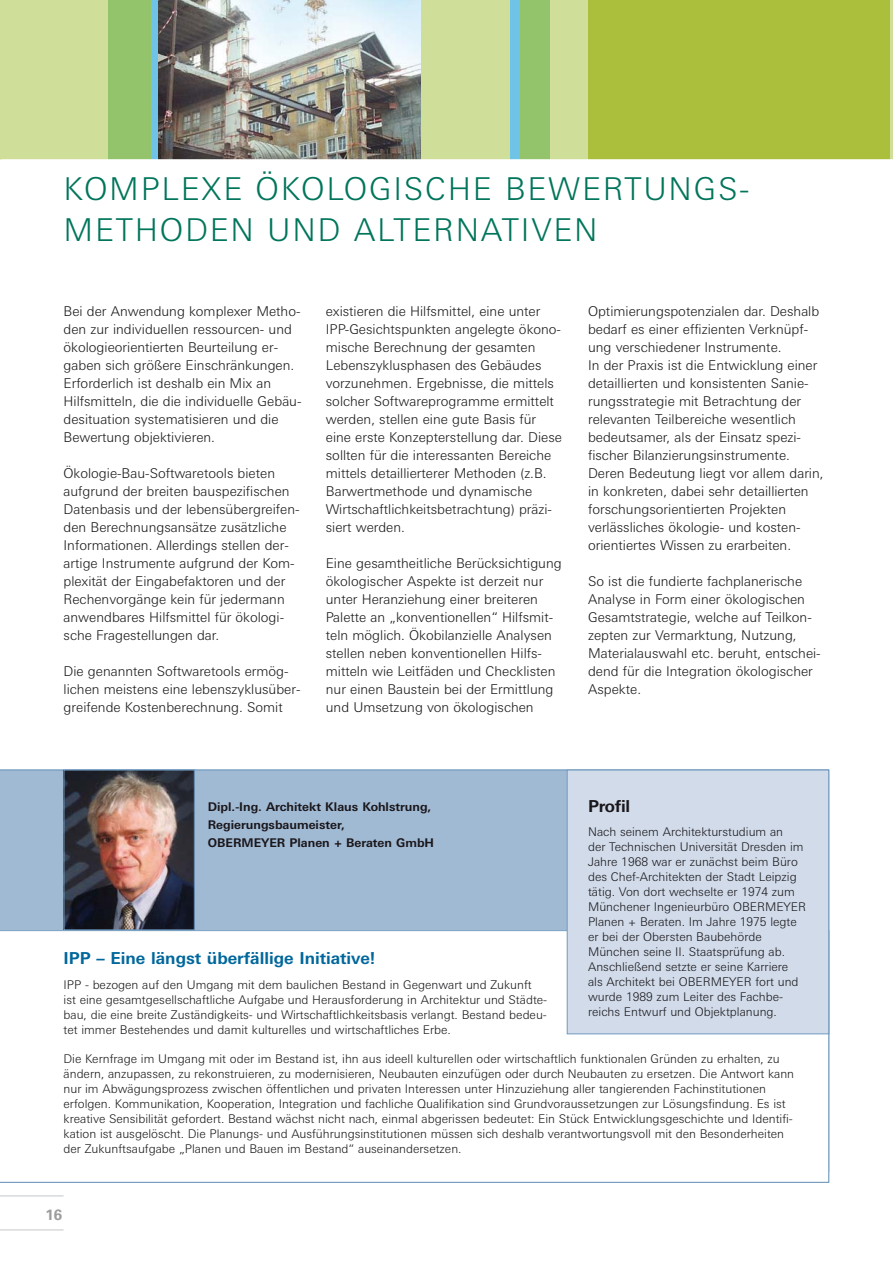
<style>
.page{position:relative;width:893px;height:1263px;background:#fff}
.page>*{position:absolute;margin:0;border:0;box-sizing:border-box;transform-origin:0 0}
.t1{font:300 31.5px/40.5px "Deu Ba Univers";letter-spacing:.055em;color:#00755b}
.t2{font:700 16.5px "Deu Ba Univers";color:#00679c}
.t3{font:700 16.5px "Deu Ba Univers";letter-spacing:-.015em;color:#1a171b}
.t4{font:700 15px "Univers";color:#9c9d9f}
.t5{font:300 13.5px/18px "Deu Ba Univers";color:#1a171b}
.t6{font:300 12px/15px "Deu Ba Univers";color:#1a171b}
.t7{font:700 12px/18px "Deu Ba Univers";color:#1a171b}
</style>
<div class="page">
<div style="left:0;top:0;width:893px;height:197px;background:#cfdf99"></div>
<img style="left:158px;top:0;width:263px;height:159px">
<div style="left:108px;top:0;width:50px;height:197px;background:#93c36b"></div>
<div style="left:588px;top:0;width:302px;height:197px;background:#acbf3c"></div>
<div style="left:517px;top:0;width:33px;height:197px;background:#93c36b"></div>
<div style="left:510px;top:0;width:10px;height:197px;background:#6ec3e6"></div>
<div style="left:151px;top:0;width:7px;height:197px;background:#6ec3e6"></div>
<hr style="left:0;top:1229px;width:64px;height:2px;background:#d9dadb">
<hr style="left:0;top:1195px;width:64px;height:2px;background:#d9dadb">
<div style="left:0;top:159px;width:893px;height:38px;background:#fff"></div>
<div style="left:0;top:770px;width:567px;height:160px;background:#a1bad4"></div>
<svg style="left:0;top:930px;width:829px;height:253px"></svg>
<div style="left:567px;top:770px;width:262px;height:264px;background:#d1dbe9"></div>
<div style="left:567px;top:770px;width:262px;height:264px;border:1px solid #729bc0"></div>
<img style="left:66px;top:772px;width:127px;height:156px">
<div style="left:64px;top:770px;width:131px;height:160px;border:1px solid #729bc0"></div>
<h1 class="t1" style="left:64px;top:171px;width:687px">KOMPLEXE ÖKOLOGISCHE BEWERTUNGS-<br>METHODEN UND ALTERNATIVEN</h1>
<p class="t5" style="left:64px;top:303px;width:239px">Bei der Anwendung komplexer Metho&shy;den zur individuellen ressourcen- und ökologieorientierten Beurteilung er&shy;gaben sich größere Einschränkungen.<br>Erforderlich ist deshalb ein Mix an Hilfsmitteln, die die individuelle Gebäu&shy;desituation systematisieren und die Bewertung objektivieren.</p>
<p class="t5" style="left:64px;top:465px;width:238px">Ökologie-Bau-Softwaretools bieten aufgrund der breiten bauspezifischen Datenbasis und der lebensübergreifen&shy;den Berechnungsansätze zusätzliche Informationen. Allerdings stellen der&shy;artige Instrumente aufgrund der Kom&shy;plexität der Eingabefaktoren und der Rechenvorgänge kein für jedermann anwendbares Hilfsmittel für ökologi&shy;sche Fragestellungen dar.</p>
<p class="t5" style="left:64px;top:663px;width:238px">Die genannten Softwaretools ermög&shy;lichen meistens eine lebenszyklusüber&shy;greifende Kostenberechnung. Somit</p>
<p class="t5" style="left:326px;top:303px;width:238px">existieren die Hilfsmittel, eine unter IPP-Gesichtspunkten angelegte ökono&shy;mische Berechnung der gesamten Lebenszyklusphasen des Gebäudes vorzunehmen. Ergebnisse, die mittels solcher Softwareprogramme ermittelt werden, stellen eine gute Basis für eine erste Konzepterstellung dar. Diese sollten für die interessanten Bereiche mittels detaillierterer Methoden (z.B.<br>Barwertmethode und dynamische Wirtschaftlichkeitsbetrachtung) präzi&shy;siert werden.</p>
<p class="t5" style="left:326px;top:555px;width:237px">Eine gesamtheitliche Berücksichtigung ökologischer Aspekte ist derzeit nur unter Heranziehung einer breiteren Palette an „konventionellen“ Hilfsmit&shy;teln möglich. Ökobilanzielle Analysen stellen neben konventionellen Hilfs&shy;mitteln wie Leitfäden und Checklisten nur einen Baustein bei der Ermittlung und Umsetzung von ökologischen</p>
<p class="t5" style="left:588px;top:303px;width:237px">Optimierungspotenzialen dar. Deshalb bedarf es einer effizienten Verknüpf&shy;ung verschiedener Instrumente.<br>In der Praxis ist die Entwicklung einer detaillierten und konsistenten Sanie&shy;rungsstrategie mit Betrachtung der relevanten Teilbereiche wesentlich bedeutsamer, als der Einsatz spezi&shy;fischer Bilanzierungsinstrumente.<br>Deren Bedeutung liegt vor allem darin, in konkreten, dabei sehr detaillierten forschungsorientierten Projekten verlässliches ökologie- und kosten&shy;orientiertes Wissen zu erarbeiten.</p>
<p class="t5" style="left:588px;top:573px;width:234px">So ist die fundierte fachplanerische Analyse in Form einer ökologischen Gesamtstrategie, welche auf Teilkon&shy;zepten zur Vermarktung, Nutzung, Materialauswahl etc. beruht, entschei&shy;dend für die Integration ökologischer Aspekte.</p>
<p class="t7" style="left:208px;top:798px;width:228px">Dipl.-Ing. Architekt Klaus Kohlstrung,<br>Regierungsbaumeister,<br>OBERMEYER Planen + Beraten GmbH</p>
<p class="t3" style="left:588px;top:799px;width:44px">Profil</p>
<p class="t6" style="left:588px;top:825px;width:219px">Nach seinem Architekturstudium an<br>der Technischen Universität Dresden im Jahre 1968 war er zunächst beim Büro des Chef-Architekten der Stadt Leipzig tätig. Von dort wechselte er 1974 zum Münchener Ingenieurbüro OBERMEYER Planen + Beraten. Im Jahre 1975 legte er bei der Obersten Baubehörde München seine II. Staatsprüfung ab.<br>Anschließend setzte er seine Karriere<br>als Architekt bei OBERMEYER fort und wurde 1989 zum Leiter des Fachbe&shy;reichs Entwurf und Objektplanung.</p>
<p class="t2" style="left:64px;top:951px;width:313px">IPP – Eine längst überfällige Initiative!</p>
<p class="t6" style="left:64px;top:978px;width:485px">IPP - bezogen auf den Umgang mit dem baulichen Bestand in Gegenwart und Zukunft<br>ist eine gesamtgesellschaftliche Aufgabe und Herausforderung in Architektur und Städte&shy;bau, die eine breite Zuständigkeits- und Wirtschaftlichkeitsbasis verlangt. Bestand bedeu&shy;tet immer Bestehendes und damit kulturelles und wirtschaftliches Erbe.</p>
<p class="t6" style="left:64px;top:1052px;width:732px">Die Kernfrage im Umgang mit oder im Bestand ist, ihn aus ideell kulturellen oder wirtschaftlich funktionalen Gründen zu erhalten, zu ändern, anzupassen, zu rekonstruieren, zu modernisieren, Neubauten einzufügen oder durch Neubauten zu ersetzen. Die Antwort kann nur im Abwägungsprozess zwischen öffentlichen und privaten Interessen unter Hinzuziehung aller tangierenden Fachinstitutionen erfolgen. Kommunikation, Kooperation, Integration und fachliche Qualifikation sind Grundvoraussetzungen zur Lösungsfindung. Es ist kreative Sensibilität gefordert. Bestand wächst nicht nach, einmal abgerissen bedeutet: Ein Stück Entwicklungsgeschichte und Identifi&shy;kation ist ausgelöscht. Die Planungs- und Ausführungsinstitutionen müssen sich deshalb verantwortungsvoll mit den Besonderheiten der Zukunftsaufgabe „Planen und Bauen im Bestand“ auseinandersetzen.</p>
<p class="t6" style="left:535px;top:1112px;width:255px">ein Stück Entwicklungsgeschichte und Identifi-</p>
<p class="t4" style="left:45px;top:1209px;width:18px">16</p>
</div>
